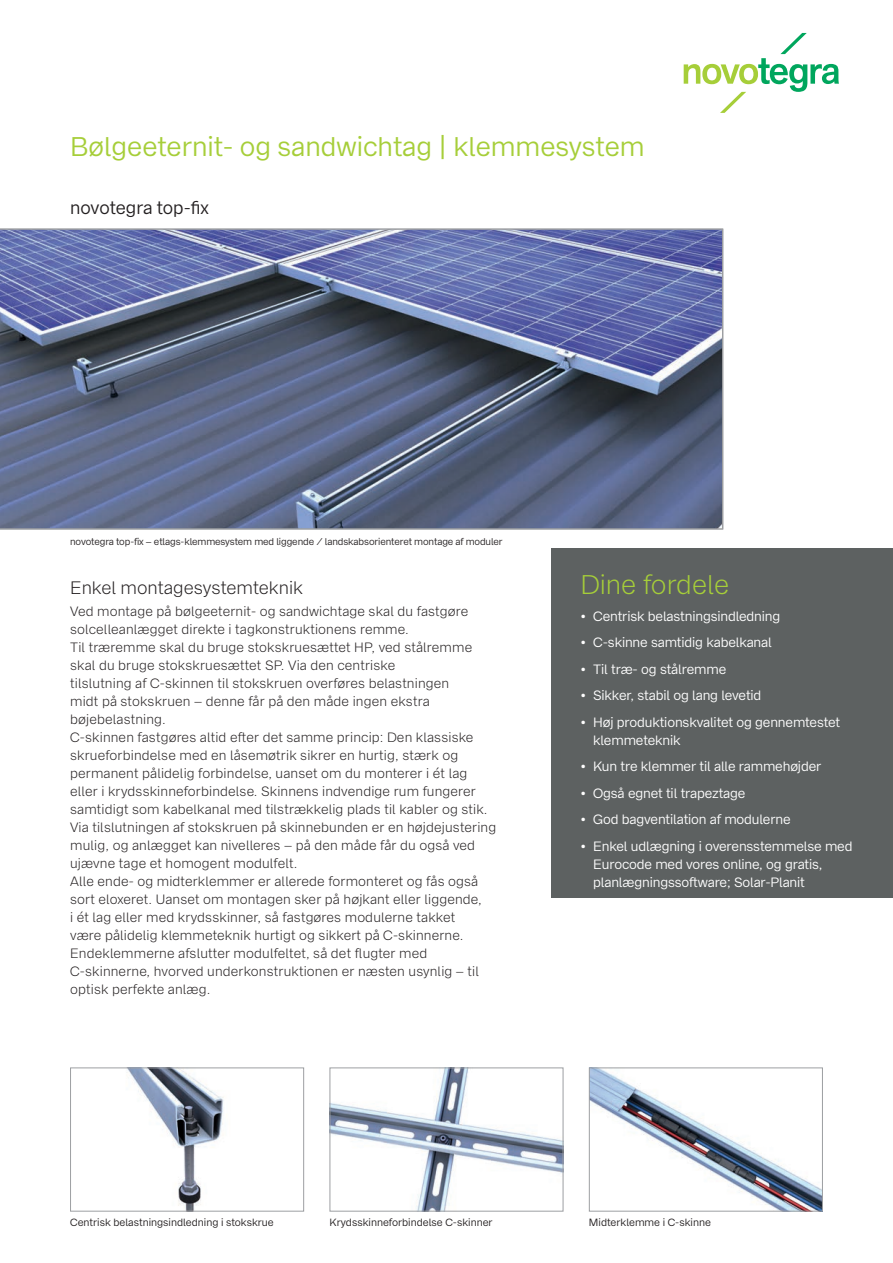
<style>
.page{position:relative;width:893px;height:1263px;background:#fff}
.page>*{position:absolute;margin:0;border:0;box-sizing:border-box;transform-origin:0 0}
.t1{font:27px "Bay Wa Sans";color:#a6ce39}
.t2{font:300 27px "Bay Wa Sans";color:#a6ce39}
.t3{font:300 18px "Bay Wa Sans";color:#231f20}
.t4{font:18px "Bay Wa Sans";letter-spacing:-.005em;color:#231f20}
.t5{font:300 13.5px/18px "Bay Wa Sans";letter-spacing:.01em;color:#231f20}
.t6{font:13.5px/18px "Bay Wa Sans";letter-spacing:-.01em;color:#fff}
.t7{font:10.5px "Bay Wa Sans";color:#231f20}
.t8{font:9.75px "Bay Wa Sans";letter-spacing:-.01em;color:#231f20}
</style>
<div class="page">
<img style="left:127px;top:1069px;width:97px;height:140px">
<div style="left:70px;top:1067px;width:234px;height:144px;border:1px solid #9d9fa2"></div>
<img style="left:332px;top:1069px;width:229px;height:140px">
<div style="left:330px;top:1067px;width:233px;height:144px;border:1px solid #9d9fa2"></div>
<img style="left:591px;top:1069px;width:230px;height:140px">
<div style="left:589px;top:1067px;width:234px;height:144px;border:1px solid #9d9fa2"></div>
<svg style="left:0;top:229px;width:723px;height:300px;background:#5e698c"></svg>
<div style="left:551px;top:548px;width:342px;height:350px;background:#5d6161"></div>
<svg style="left:684px;top:33px;width:155px;height:80px"></svg>
<h1 class="t1" style="left:70px;top:130px;width:576px">Bølgeeternit- og sandwichtag | klemmesystem</h1>
<h2 class="t4" style="left:70px;top:197px;width:140px">novotegra top-fix</h2>
<p class="t8" style="left:70px;top:536px;width:434px">novotegra top-fix – etlags-klemmesystem med liggende / landskabsorienteret montage af moduler</p>
<h2 class="t3" style="left:70px;top:577px;width:234px">Enkel montagesystemteknik</h2>
<p class="t5" style="left:70px;top:602px;width:428px">Ved montage på bølgeeternit- og sandwichtage skal du fastgøre solcelleanlægget direkte i tagkonstruktionens remme.<br>Til træremme skal du bruge stokskruesættet HP, ved stålremme skal du bruge stokskruesættet SP. Via den centriske<br>tilslutning af C-skinnen til stokskruen overføres belastningen<br>midt på stokskruen – denne får på den måde ingen ekstra bøjebelastning.<br>C-skinnen fastgøres altid efter det samme princip: Den klassiske skrueforbindelse med en låsemøtrik sikrer en hurtig, stærk og permanent pålidelig forbindelse, uanset om du monterer i ét lag eller i krydsskinneforbindelse. Skinnens indvendige rum fungerer samtidigt som kabelkanal med tilstrækkelig plads til kabler og stik.<br>Via tilslutningen af stokskruen på skinnebunden er en højdejustering mulig, og anlægget kan nivelleres – på den måde får du også ved ujævne tage et homogent modulfelt.<br>Alle ende- og midterklemmer er allerede formonteret og fås også sort eloxeret. Uanset om montagen sker på højkant eller liggende,<br>i ét lag eller med krydsskinner, så fastgøres modulerne takket<br>være pålidelig klemmeteknik hurtigt og sikkert på C-skinnerne.<br>Endeklemmerne afslutter modulfeltet, så det flugter med C-skinnerne, hvorved underkonstruktionen er næsten usynlig – til optisk perfekte anlæg.</p>
<h1 class="t2" style="left:580px;top:568px;width:150px">Dine fordele</h1>
<p class="t6" style="left:580px;top:607px;width:201px">• Centrisk belastningsindledning</p>
<p class="t6" style="left:580px;top:633px;width:193px">• C-skinne samtidig kabelkanal</p>
<p class="t6" style="left:580px;top:660px;width:147px">• Til træ- og stålremme</p>
<p class="t6" style="left:580px;top:686px;width:182px">• Sikker, stabil og lang levetid</p>
<p class="t6" style="left:593px;top:713px;width:249px;text-indent:-13px">• Høj produktionskvalitet og gennemtestet klemmeteknik</p>
<p class="t6" style="left:580px;top:757px;width:242px">• Kun tre klemmer til alle rammehøjder</p>
<p class="t6" style="left:580px;top:784px;width:167px">• Også egnet til trapeztage</p>
<p class="t6" style="left:580px;top:810px;width:212px">• God bagventilation af modulerne</p>
<p class="t6" style="left:593px;top:837px;width:261px;text-indent:-13px">• Enkel udlægning i overensstemmelse med<br>Eurocode med vores online, og gratis, planlægningssoftware; Solar-Planit</p>
<p class="t7" style="left:70px;top:1216px;width:205px">Centrisk belastningsindledning i stokskrue</p>
<p class="t7" style="left:330px;top:1216px;width:165px">Krydsskinneforbindelse C-skinner</p>
<p class="t7" style="left:589px;top:1216px;width:123px">Midterklemme i C-skinne</p>
</div>
